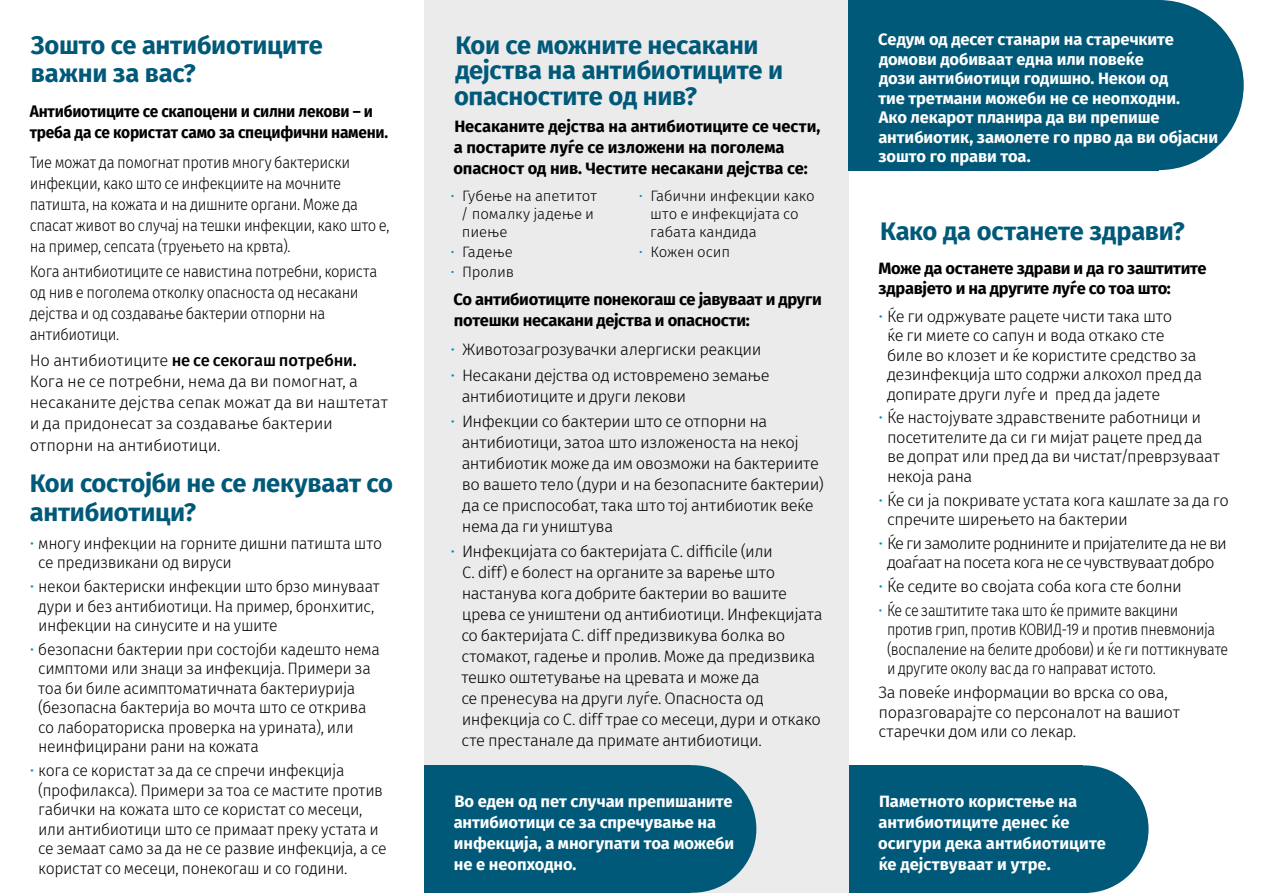
<style>
.page{position:relative;width:1263px;height:893px;background:#fff}
.page>*{position:absolute;margin:0;border:0;box-sizing:border-box;transform-origin:0 0}
.t1{font:700 25.5px/25.5px "Fira Sans";letter-spacing:-.01em;color:#005978}
.t2{font:300 16.5px/21px "Fira Sans";letter-spacing:-.02em;color:#000}
.t3{font:300 16.5px/19.5px "Fira Sans";letter-spacing:-.02em;color:#000;scale:.96 1}
.t4{font:700 16.5px/19.5px "Fira Sans";letter-spacing:-.005em;color:#fff}
.t5{font:300 16.5px/21px "Fira Sans";letter-spacing:-.02em;color:#000;scale:.9 1}
.t6{font:700 16.5px/21px "Fira Sans";letter-spacing:-.015em;color:#000}
.t7{font:300 16.5px/19.5px "Fira Sans";letter-spacing:-.02em;color:#000;scale:.87 1}
.t8{font:300 16.5px/19.5px "Fira Sans";letter-spacing:-.045em;color:#000;text-align:center}
.t9{font:700 16.5px/21px "Fira Sans";letter-spacing:-.015em;color:#000;scale:.94 1}
.t10{font:300 15px/18px "Fira Sans";letter-spacing:-.005em;color:#000}
.s1{font-weight:500}
.s2{color:#0090b9}
</style>
<div class="page">
<div style="left:816px;top:765px;width:267px;height:128px;background:#005978"></div>
<div style="left:1021px;top:765px;width:127px;height:128px;background:#005978;border-radius:50%"></div>
<div style="left:424px;top:0;width:425px;height:893px;background:#ebebec"></div>
<div style="left:849px;top:0;width:310px;height:170px;background:#005978"></div>
<div style="left:1073px;top:0;width:171px;height:170px;background:#005978;border-radius:50%"></div>
<div style="left:424px;top:765px;width:267px;height:128px;background:#005978"></div>
<div style="left:629px;top:765px;width:127px;height:128px;background:#005978;border-radius:50%"></div>
<h1 class="t1" style="left:31px;top:29px;width:293px;line-height:28.5px">Зошто се антибиотиците важни за вас?</h1>
<p class="t9" style="left:30px;top:100px;width:383px">Антибиотиците се скапоцени и силни лекови – и треба да се користат само за специфични намени.</p>
<p class="t5" style="left:30px;top:152px;width:401px">Тие можат да помогнат против многу бактериски инфекции, како што се инфекциите на мочните патишта, на кожата и на дишните органи. Може да спасат живот во случај на тешки инфекции, како што е, на пример, сепсата (труењето на крвта).</p>
<p class="t5" style="left:30px;top:261px;width:388px">Кога антибиотиците се навистина потребни, користа од нив е поголема отколку опасноста од несакани дејства и од создавање бактерии отпорни на антибиотици.</p>
<p class="t2" style="left:30px;top:349px;width:360px">Но антибиотиците <span class="s1">не се секогаш потребни.<br></span>Кога не се потребни, нема да ви помогнат, а несаканите дејства сепак можат да ви наштетат и да придонесат за создавање бактерии</p>
<p class="t2" style="left:30px;top:435px;width:192px">отпорни на антибиотици.</p>
<h1 class="t1" style="left:30px;top:467px;width:365px;line-height:28.5px">Кои состојби не се лекуваат со антибиотици?</h1>
<p class="t3" style="left:38px;top:533px;width:360px;text-indent:-9px"><span class="s2">•</span> многу инфекции на горните дишни патишта што се предизвикани од вируси</p>
<p class="t3" style="left:38px;top:576px;width:357px;text-indent:-9px"><span class="s2">•</span> некои бактериски инфекции што брзо минуваат дури и без антибиотици. На пример, бронхитис, инфекции на синусите и на ушите</p>
<p class="t3" style="left:38px;top:639px;width:357px;text-indent:-9px"><span class="s2">•</span> безопасни бактерии при состојби кадешто нема симптоми или знаци за инфекција. Примери за тоа би биле асимптоматичната бактериурија (безопасна бактерија во мочта што се открива со лабораториска проверка на урината), или неинфицирани рани на кожата</p>
<p class="t3" style="left:38px;top:760px;width:364px;text-indent:-9px"><span class="s2">•</span> кога се користат за да се спречи инфекција (профилакса). Примери за тоа се мастите против габички на кожата што се користат со месеци, или антибиотици што се примаат преку устата и се земаат само за да не се развие инфекција, а се користат со месеци, понекогаш и со години.</p>
<h1 class="t1" style="left:454px;top:30px;width:331px">Кои се можните несакани дејства на антибиотиците и опасностите од нив?</h1>
<p class="t6" style="left:453px;top:115px;width:368px">Несаканите дејства на антибиотиците се чести, а постарите луѓе се изложени на поголема опасност од нив. Честите несакани дејства се:</p>
<p class="t10" style="left:650px;top:187px;width:166px;text-indent:-11px"><span class="s2">•</span> Габични инфекции како што е инфекцијата со габата кандида</p>
<p class="t10" style="left:639px;top:243px;width:93px"><span class="s2">•</span> Кожен осип</p>
<p class="t10" style="left:461px;top:187px;width:138px;text-indent:-10px"><span class="s2">•</span> Губење на апетитот / помалку јадење и пиење</p>
<p class="t10" style="left:451px;top:243px;width:64px"><span class="s2">•</span> Гадење</p>
<p class="t10" style="left:451px;top:263px;width:65px"><span class="s2">•</span> Пролив</p>
<p class="t6" style="left:454px;top:287px;width:370px">Со антибиотиците понекогаш се јавуваат и други потешки несакани дејства и опасности:</p>
<p class="t2" style="left:450px;top:339px;width:312px"><span class="s2">•</span> Животозагрозувачки алергиски реакции</p>
<p class="t2" style="left:462px;top:364px;width:309px;text-indent:-11px"><span class="s2">•</span> Несакани дејства од истовремено земање антибиотиците и други лекови</p>
<p class="t2" style="left:462px;top:410px;width:364px;text-indent:-11px"><span class="s2">•</span> Инфекции со бактерии што се отпорни на антибиотици, затоа што изложеноста на некој антибиотик може да им овозможи на бактериите во вашето тело (дури и на безопасните бактерии) да се приспособат, така што тој антибиотик веќе нема да ги уништува</p>
<p class="t2" style="left:461px;top:541px;width:363px;text-indent:-11px"><span class="s2">•</span> Инфекцијата со бактеријата C. difficile (или<br>C. diff) е болест на органите за варење што настанува кога добрите бактерии во вашите црева се уништени од антибиотици. Инфекцијата со бактеријата C. diff предизвикува болка во стомакот, гадење и пролив. Може да предизвика тешко оштетување на цревата и може да<br>се пренесува на други луѓе. Опасноста од инфекција со C. diff трае со месеци, дури и откако сте престанале да примате антибиотици.</p>
<p class="t4" style="left:454px;top:790px;width:282px;line-height:21px">Во еден од пет случаи препишаните антибиотици се за спречување на инфекција, а многупати тоа можеби не е неопходно.</p>
<p class="t4" style="left:878px;top:29px;width:341px">Седум од десет станари на старечките домови добиваат една или повеќе<br>дози антибиотици годишно. Некои од<br>тие третмани можеби не се неопходни.<br>Ако лекарот планира да ви препише антибиотик, замолете го прво да ви објасни зошто го прави тоа.</p>
<h1 class="t1" style="left:880px;top:217px;width:306px">Како да останете здрави?</h1>
<p class="t6" style="left:878px;top:257px;width:330px;line-height:19.5px">Може да останете здрави и да го заштитите здравјето и на другите луѓе со тоа што:</p>
<p class="t2" style="left:887px;top:306px;width:317px;line-height:19.5px;text-indent:-8px"><span class="s2">•</span> Ќе ги одржувате рацете чисти така што<br>ќе ги миете со сапун и вода откако сте биле во клозет и ќе користите средство за дезинфекција што содржи алкохол пред да допирате други луѓе и пред да јадете</p>
<p class="t2" style="left:887px;top:408px;width:334px;line-height:19.5px;text-indent:-8px"><span class="s2">•</span> Ќе настојувате здравствените работници и посетителите да си ги мијат рацете пред да ве допрат или пред да ви чистат/преврзуваат некоја рана</p>
<p class="t2" style="left:887px;top:490px;width:343px;line-height:19.5px;text-indent:-8px"><span class="s2">•</span> Ќе си ја покривате устата кога кашлате за да го спречите ширењето на бактерии</p>
<p class="t8" style="left:878px;top:533px;width:350px"><span class="s2">•</span> Ќе ги замолите роднините и пријателите да не ви доаѓаат на посета кога не се чувствуваат добро</p>
<p class="t2" style="left:878px;top:576px;width:305px"><span class="s2">•</span> Ќе седите во својата соба кога сте болни</p>
<p class="t7" style="left:887px;top:600px;width:394px;text-indent:-8px"><span class="s2">•</span> Ќе се заштитите така што ќе примите вакцини<br>против грип, против КОВИД-19 и против пневмонија (воспаление на белите дробови) и ќе ги поттикнувате и другите околу вас да го направат истото.</p>
<p class="t2" style="left:878px;top:682px;width:303px;line-height:19.5px">За повеќе информации во врска со ова, поразговарајте со персоналот на вашиот старечки дом или со лекар.</p>
<p class="t4" style="left:878px;top:790px;width:229px;line-height:21px">Паметното користење на антибиотиците денес ќе осигури дека антибиотиците ќе дејствуваат и утре.</p>
</div>
